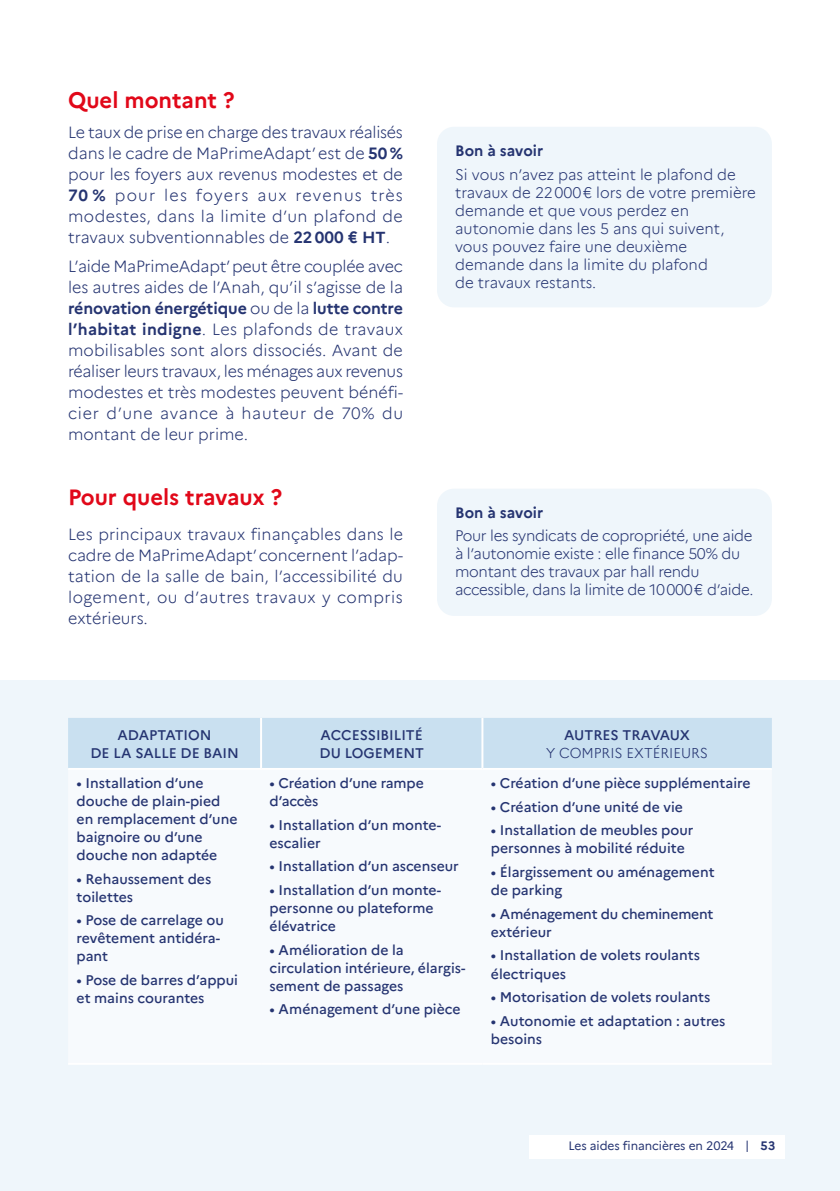
<style>
.page{position:relative;width:840px;height:1191px;background:#fff}
.page>*{position:absolute;margin:0;border:0;box-sizing:border-box;transform-origin:0 0}
.t1{font:700 22px "Marianne";color:#e10819}
.t2{font:300 16px/21px "Marianne";letter-spacing:.01em;color:#253471;text-align:justify}
.t3{font:300 15px/18px "Marianne";letter-spacing:-.01em;color:#253471}
.t4{font:700 15px "Marianne";color:#253471}
.t5{font:500 14px/18px "Marianne";color:#253471}
.t6{font:300 14px/18px "Marianne";color:#253471;text-align:center}
.t7{font:12px "Marianne";letter-spacing:-.005em;color:#253471}
.t8{font:700 12px "Marianne";color:#253471}
.s1{font-weight:700}
.s2{font-weight:500}
</style>
<div class="page">
<div style="left:0;top:680px;width:839px;height:511px;background:#f7fafd"></div>
<div style="left:68px;top:718px;width:703px;height:50px;background:#c9e0f0"></div>
<hr style="left:68px;top:768px;width:193px;height:2px;background:#fff">
<hr style="left:261px;top:768px;width:221px;height:2px;background:#fff">
<hr style="left:482px;top:768px;width:289px;height:2px;background:#fff">
<hr style="left:68px;top:1062px;width:193px;height:2px;background:#fff">
<hr style="left:261px;top:1062px;width:221px;height:2px;background:#fff">
<hr style="left:482px;top:1062px;width:289px;height:2px;background:#fff">
<hr style="left:260px;top:718px;width:2px;height:50px;background:#fff">
<hr style="left:481px;top:718px;width:2px;height:50px;background:#fff">
<div style="left:437px;top:127px;width:334px;height:180px;background:#eff6fb;border-radius:17px"></div>
<div style="left:437px;top:488px;width:334px;height:128px;background:#eff6fb;border-radius:17px"></div>
<div style="left:529px;top:1135px;width:255px;height:23px;background:#fff"></div>
<svg style="left:746px;top:1140px;width:1px;height:12px"></svg>
<h4 class="t1" style="left:68px;top:87px;width:168px">Quel montant ?</h4>
<p class="t2" style="left:68px;top:122px;width:336px">Le taux de prise en charge des travaux réalisés dans le cadre de MaPrimeAdapt’ est de <span class="s1">5</span><span class="s1">0 % </span>pour les foyers aux revenus modestes et de <span class="s1">7</span><span class="s1">0 %</span> pour les foyers aux revenus très modestes, dans la limite d’un plafond de travaux subventionnables de <span class="s1">2</span><span class="s1">2 0</span><span class="s1">00 € HT</span>.</p>
<p class="t2" style="left:68px;top:256px;width:336px">L’aide MaPrimeAdapt’ peut être couplée avec les autres aides de l’Anah, qu’il s’agisse de la <span class="s1">rénovation énergétique</span> ou de la <span class="s1">lutte contre l’habitat indigne</span>. Les plafonds de travaux mobilisables sont alors dissociés. Avant de réaliser leurs travaux, les ménages aux revenus modestes et très modestes peuvent bénéfi&shy;cier d’une avance à hauteur de 70% du montant de leur prime.</p>
<h4 class="t1" style="left:68px;top:483px;width:215px">Pour quels travaux ?</h4>
<p class="t2" style="left:68px;top:523px;width:336px">Les principaux travaux finançables dans le cadre de MaPrimeAdapt’ concernent l’adap&shy;tation de la salle de bain, l’accessibilité du logement, ou d’autres travaux y compris extérieurs.</p>
<h5 class="t4" style="left:455px;top:141px;width:89px">Bon à savoir</h5>
<p class="t3" style="left:455px;top:165px;width:302px">Si vous n’avez pas atteint le plafond de travaux de 22000€ lors de votre première demande et que vous perdez en autonomie dans les 5 ans qui suivent, vous pouvez faire une deuxième demande dans la limite du plafond<br>de travaux restants.</p>
<h5 class="t4" style="left:455px;top:503px;width:89px">Bon à savoir</h5>
<p class="t3" style="left:455px;top:527px;width:300px">Pour les syndicats de copropriété, une aide à l’autonomie existe : elle finance 50% du montant des travaux par hall rendu accessible, dans la limite de 10000€ d’aide.</p>
<p class="t5" style="left:90px;top:724px;width:150px;text-align:center">ADAPTATION<br>DE LA SALLE DE BAIN</p>
<p class="t5" style="left:319px;top:724px;width:106px">ACCESSIBILITÉ<br>DU LOGEMENT</p>
<p class="t6" style="left:546px;top:725px;width:163px"><span class="s2">AUTRES TRAVAUX<br></span>Y COMPRIS EXTÉRIEURS</p>
<p class="t5" style="left:77px;top:773px;width:162px">• Installation d’une douche de plain-pied en remplacement d’une baignoire ou d’une douche non adaptée</p>
<p class="t5" style="left:77px;top:868px;width:136px">• Rehaussement des toilettes</p>
<p class="t5" style="left:77px;top:910px;width:149px">• Pose de carrelage ou revêtement antidéra&shy;pant</p>
<p class="t5" style="left:77px;top:970px;width:163px">• Pose de barres d’appui et mains courantes</p>
<p class="t5" style="left:269px;top:773px;width:156px">• Création d’une rampe d’accès</p>
<p class="t5" style="left:269px;top:814px;width:173px">• Installation d’un monte&shy;escalier</p>
<p class="t5" style="left:269px;top:856px;width:191px">• Installation d’un ascenseur</p>
<p class="t5" style="left:269px;top:880px;width:173px">• Installation d’un monte&shy;personne ou plateforme élévatrice</p>
<p class="t5" style="left:269px;top:939px;width:197px">• Amélioration de la circulation intérieure, élargis&shy;sement de passages</p>
<p class="t5" style="left:269px;top:999px;width:192px">• Aménagement d’une pièce</p>
<p class="t5" style="left:490px;top:773px;width:261px">• Création d’une pièce supplémentaire</p>
<p class="t5" style="left:490px;top:796px;width:193px">• Création d’une unité de vie</p>
<p class="t5" style="left:490px;top:820px;width:204px">• Installation de meubles pour personnes à mobilité réduite</p>
<p class="t5" style="left:490px;top:862px;width:225px">• Élargissement ou aménagement de parking</p>
<p class="t5" style="left:490px;top:903px;width:224px">• Aménagement du cheminement extérieur</p>
<p class="t5" style="left:490px;top:945px;width:210px">• Installation de volets roulants électriques</p>
<p class="t5" style="left:490px;top:987px;width:221px">• Motorisation de volets roulants</p>
<p class="t5" style="left:490px;top:1010px;width:236px">• Autonomie et adaptation : autres besoins</p>
<p class="t7" style="left:568px;top:1138px;width:167px">Les aides financières en 2024</p>
<p class="t8" style="left:760px;top:1138px;width:16px">53</p>
</div>
